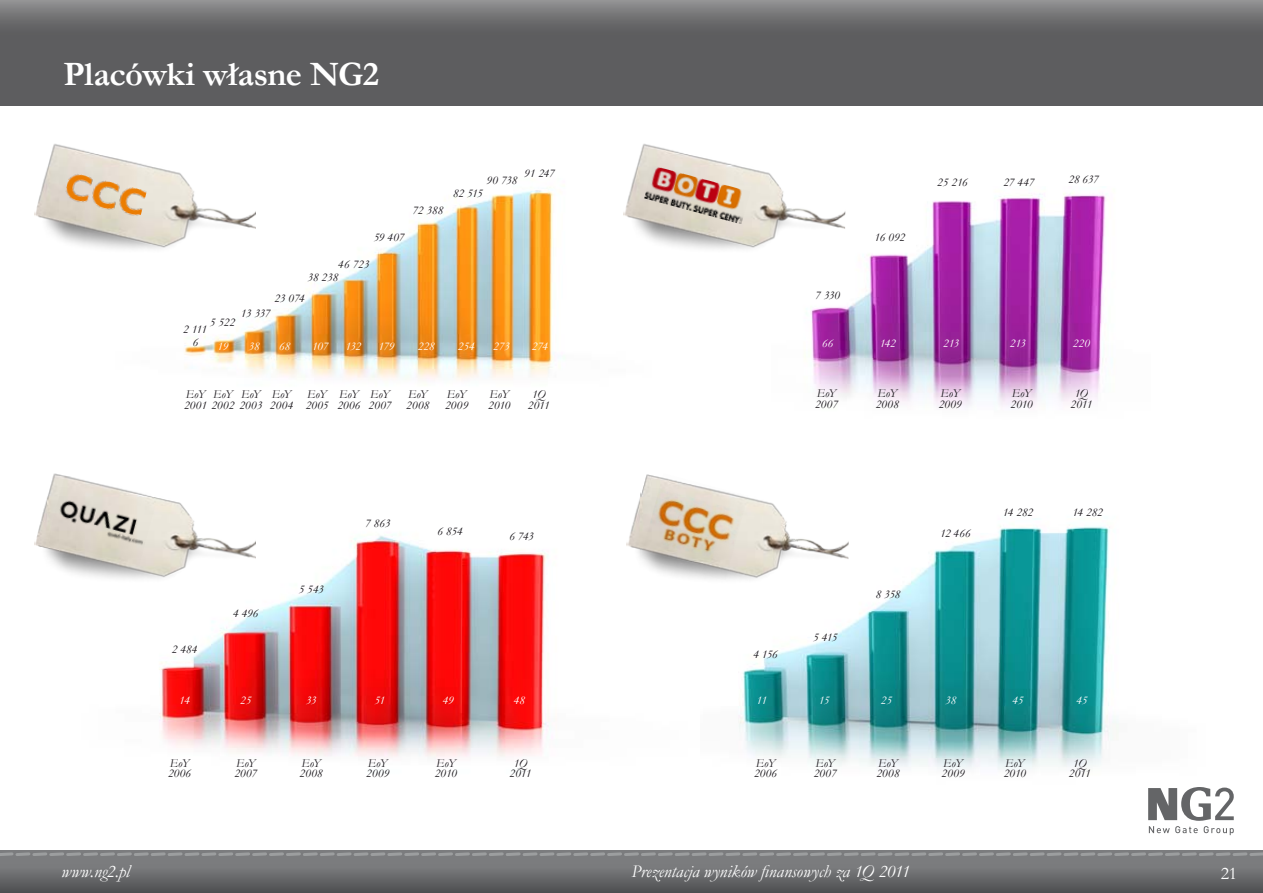
<style>
.page{position:relative;width:1263px;height:893px;background:#fff}
.page>*{position:absolute;margin:0;border:0;box-sizing:border-box;transform-origin:0 0}
.t1{font:700 34.5px "Garamond";letter-spacing:-.015em;color:#fff}
.t2{font:italic 18px "Garamond";letter-spacing:-.005em;color:#fff}
.t3{font:18px "Garamond";color:#fff}
.t4{font:italic 12px/10.5px "Garamond";letter-spacing:.005em;color:#1a171c}
.t5{font:italic 12px "Garamond";letter-spacing:-.02em;color:#fff}
</style>
<div class="page">
<img style="left:738px;top:526px;width:380px;height:244px">
<img style="left:159px;top:534px;width:390px;height:223px">
<img style="left:811px;top:193px;width:295px;height:214px">
<img style="left:184px;top:187px;width:381px;height:198px">
<img style="left:34px;top:473px;width:223px;height:127px">
<img style="left:626px;top:492px;width:223px;height:109px">
<img style="left:623px;top:144px;width:223px;height:127px">
<img style="left:644px;top:166px;width:106px;height:58px">
<img style="left:48px;top:476px;width:108px;height:89px">
<img style="left:641px;top:474px;width:107px;height:106px">
<img style="left:34px;top:144px;width:223px;height:127px">
<img style="left:64px;top:172px;width:83px;height:46px">
<div style="left:0;top:850px;width:1263px;height:43px;background:#7b7c7e"></div>
<svg style="left:0;top:0;width:1263px;height:106px;background:#646466"></svg>
<svg style="left:0;top:873px;width:1263px;height:20px;fill:#5e5f61"></svg>
<svg style="left:0;top:852px;width:1263px;height:4px"></svg>
<svg style="left:1148px;top:787px;width:86px;height:48px"></svg>
<h1 class="t1" style="left:64px;top:51px;width:317px">Placówki własne NG2</h1>
<p class="t4" style="left:524px;top:168px;width:32px">91 247</p>
<p class="t4" style="left:487px;top:175px;width:32px">90 738</p>
<p class="t4" style="left:937px;top:177px;width:32px">25 216</p>
<p class="t4" style="left:1003px;top:177px;width:33px">27 447</p>
<p class="t4" style="left:1068px;top:173px;width:32px">28 637</p>
<p class="t4" style="left:453px;top:188px;width:31px">82 515</p>
<p class="t4" style="left:412px;top:204px;width:32px">72 388</p>
<p class="t4" style="left:374px;top:232px;width:32px">59 407</p>
<p class="t4" style="left:874px;top:232px;width:32px">16 092</p>
<p class="t4" style="left:338px;top:259px;width:33px">46 723</p>
<p class="t4" style="left:307px;top:271px;width:32px">38 238</p>
<p class="t4" style="left:274px;top:293px;width:32px">23 074</p>
<p class="t4" style="left:815px;top:290px;width:27px">7 330</p>
<p class="t4" style="left:241px;top:308px;width:31px">13 337</p>
<p class="t5" style="left:248px;top:338px;width:13px">38</p>
<p class="t4" style="left:210px;top:317px;width:27px">5 522</p>
<p class="t5" style="left:218px;top:338px;width:12px">19</p>
<p class="t4" style="left:183px;top:323px;width:26px;line-height:12.5px;text-align:center">2 111<br>6</p>
<p class="t5" style="left:279px;top:338px;width:13px">68</p>
<p class="t5" style="left:312px;top:338px;width:18px">107</p>
<p class="t5" style="left:345px;top:338px;width:17px">132</p>
<p class="t5" style="left:378px;top:338px;width:18px">179</p>
<p class="t5" style="left:418px;top:338px;width:18px">228</p>
<p class="t5" style="left:458px;top:338px;width:19px">254</p>
<p class="t5" style="left:493px;top:338px;width:18px">273</p>
<p class="t5" style="left:532px;top:338px;width:18px">274</p>
<p class="t5" style="left:822px;top:335px;width:13px">66</p>
<p class="t5" style="left:880px;top:335px;width:18px">142</p>
<p class="t5" style="left:943px;top:335px;width:17px">213</p>
<p class="t5" style="left:1010px;top:335px;width:17px">213</p>
<p class="t5" style="left:1073px;top:335px;width:19px">220</p>
<p class="t4" style="left:184px;top:389px;width:80px">EoY<br>2001 2002 2003</p>
<p class="t4" style="left:213px;top:389px;width:21px">EoY</p>
<p class="t4" style="left:241px;top:389px;width:21px">EoY</p>
<p class="t4" style="left:270px;top:389px;width:25px">EoY<br>2004</p>
<p class="t4" style="left:306px;top:389px;width:24px">EoY<br>2005</p>
<p class="t4" style="left:337px;top:389px;width:25px">EoY<br>2006</p>
<p class="t4" style="left:369px;top:389px;width:24px">EoY<br>2007</p>
<p class="t4" style="left:406px;top:389px;width:25px">EoY<br>2008</p>
<p class="t4" style="left:445px;top:389px;width:25px">EoY<br>2009</p>
<p class="t4" style="left:488px;top:389px;width:24px">EoY<br>2010</p>
<p class="t4" style="left:528px;top:389px;width:23px;text-align:center">1Q<br>2011</p>
<p class="t4" style="left:815px;top:388px;width:24px">EoY<br>2007</p>
<p class="t4" style="left:876px;top:388px;width:25px">EoY<br>2008</p>
<p class="t4" style="left:939px;top:388px;width:25px">EoY<br>2009</p>
<p class="t4" style="left:1011px;top:388px;width:24px">EoY<br>2010</p>
<p class="t4" style="left:1070px;top:388px;width:23px;text-align:center">1Q<br>2011</p>
<p class="t4" style="left:1003px;top:506px;width:32px">14 282</p>
<p class="t4" style="left:1072px;top:506px;width:32px">14 282</p>
<p class="t4" style="left:365px;top:518px;width:27px">7 863</p>
<p class="t4" style="left:437px;top:525px;width:27px">6 854</p>
<p class="t4" style="left:509px;top:531px;width:26px">6 743</p>
<p class="t4" style="left:940px;top:528px;width:32px">12 466</p>
<p class="t4" style="left:299px;top:583px;width:27px">5 543</p>
<p class="t4" style="left:876px;top:589px;width:26px">8 358</p>
<p class="t4" style="left:233px;top:608px;width:27px">4 496</p>
<p class="t4" style="left:813px;top:632px;width:26px">5 415</p>
<p class="t4" style="left:172px;top:644px;width:27px">2 484</p>
<p class="t4" style="left:753px;top:648px;width:26px">4 156</p>
<p class="t5" style="left:179px;top:692px;width:12px">14</p>
<p class="t5" style="left:240px;top:692px;width:13px">25</p>
<p class="t5" style="left:306px;top:692px;width:12px">33</p>
<p class="t5" style="left:374px;top:692px;width:12px">51</p>
<p class="t5" style="left:443px;top:692px;width:13px">49</p>
<p class="t5" style="left:514px;top:692px;width:13px">48</p>
<p class="t5" style="left:756px;top:692px;width:12px">11</p>
<p class="t5" style="left:819px;top:692px;width:12px">15</p>
<p class="t5" style="left:881px;top:692px;width:13px">25</p>
<p class="t5" style="left:945px;top:692px;width:13px">38</p>
<p class="t5" style="left:1012px;top:692px;width:12px">45</p>
<p class="t5" style="left:1076px;top:692px;width:12px">45</p>
<p class="t4" style="left:168px;top:758px;width:25px">EoY<br>2006</p>
<p class="t4" style="left:234px;top:758px;width:24px">EoY<br>2007</p>
<p class="t4" style="left:300px;top:758px;width:25px">EoY<br>2008</p>
<p class="t4" style="left:366px;top:758px;width:25px">EoY<br>2009</p>
<p class="t4" style="left:435px;top:758px;width:24px">EoY<br>2010</p>
<p class="t4" style="left:510px;top:758px;width:23px;text-align:center">1Q<br>2011</p>
<p class="t4" style="left:754px;top:758px;width:25px">EoY<br>2006</p>
<p class="t4" style="left:814px;top:758px;width:24px">EoY<br>2007</p>
<p class="t4" style="left:876px;top:758px;width:25px">EoY<br>2008</p>
<p class="t4" style="left:941px;top:758px;width:25px">EoY<br>2009</p>
<p class="t4" style="left:1004px;top:758px;width:24px">EoY<br>2010</p>
<p class="t4" style="left:1069px;top:758px;width:23px;text-align:center">1Q<br>2011</p>
<h2 class="t2" style="left:62px;top:859px;width:70px">www.ng2.pl</h2>
<h2 class="t2" style="left:631px;top:859px;width:280px">Prezentacja wyników finansowych za 1Q 2011</h2>
<h2 class="t3" style="left:1221px;top:861px;width:18px">21</h2>
</div>
